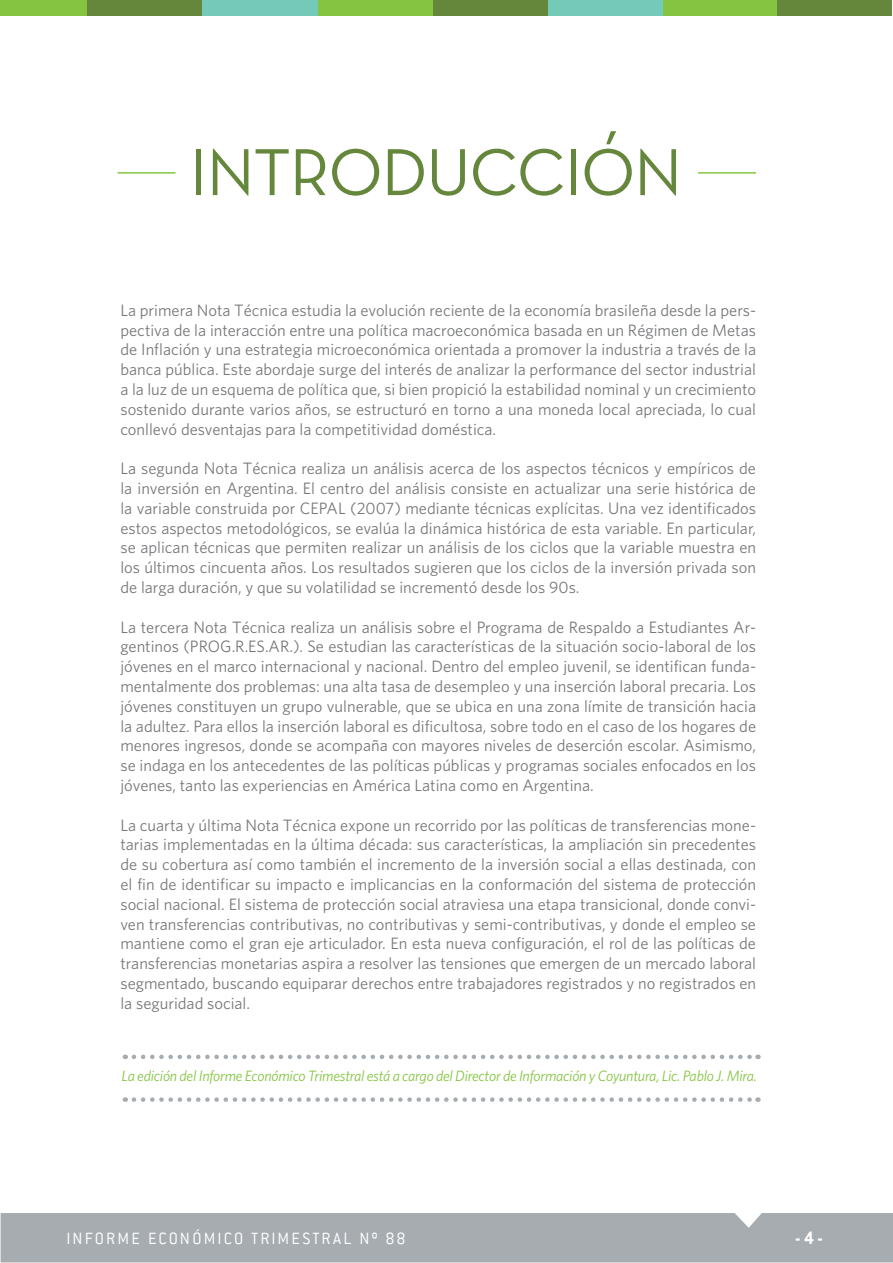
<style>
.page{position:relative;width:893px;height:1263px;background:#fff}
.page>*{position:absolute;margin:0;border:0;box-sizing:border-box;transform-origin:0 0}
.t1{font:67.5px "Neutra Text";letter-spacing:-.02em;color:#65873b}
.t2{font:700 19.5px "Conduit ITC";color:#fff}
.t3{font:300 18px "Conduit ITC";letter-spacing:.115em;color:#fff}
.t4{font:16.5px/19.8px "Whitney";color:#77787b;text-align:justify}
.t5{font:italic 15px "Whitney";letter-spacing:-.015em;color:#85c441}
</style>
<div class="page">
<div style="left:1px;top:1213px;width:892px;height:49px;background:#a7acb0"></div>
<div style="left:777px;top:1px;width:115px;height:15px;background:#65873b"></div>
<div style="left:662px;top:1px;width:115px;height:15px;background:#85c441"></div>
<div style="left:548px;top:1px;width:114px;height:15px;background:#75c9b8"></div>
<div style="left:433px;top:1px;width:115px;height:15px;background:#65873b"></div>
<div style="left:318px;top:1px;width:115px;height:15px;background:#85c441"></div>
<div style="left:87px;top:1px;width:115px;height:15px;background:#65873b"></div>
<div style="left:0;top:1px;width:87px;height:15px;background:#85c441"></div>
<div style="left:202px;top:1px;width:116px;height:15px;background:#75c9b8"></div>
<svg style="left:134px;top:1054px;width:624px;height:5px"></svg>
<svg style="left:134px;top:1097px;width:624px;height:5px"></svg>
<hr style="left:118px;top:172px;width:58px;height:2px;background:#85c441">
<hr style="left:698px;top:172px;width:58px;height:2px;background:#85c441">
<h1 class="t1" style="left:190px;top:131px;width:494px">INTRODUCCIÓN</h1>
<p class="t4" style="left:120px;top:300px;width:637px">La primera Nota Técnica estudia la evolución reciente de la economía brasileña desde la pers&shy;pectiva de la interacción entre una política macroeconómica basada en un Régimen de Metas de Inflación y una estrategia microeconómica orientada a promover la industria a través de la banca pública. Este abordaje surge del interés de analizar la performance del sector industrial a la luz de un esquema de política que, si bien propició la estabilidad nominal y un crecimiento sostenido durante varios años, se estructuró en torno a una moneda local apreciada, lo cual conllevó desventajas para la competitividad doméstica.</p>
<p class="t4" style="left:120px;top:458px;width:637px">La segunda Nota Técnica realiza un análisis acerca de los aspectos técnicos y empíricos de la inversión en Argentina. El centro del análisis consiste en actualizar una serie histórica de la variable construida por CEPAL (2007) mediante técnicas explícitas. Una vez identificados estos aspectos metodológicos, se evalúa la dinámica histórica de esta variable. En particular, se aplican técnicas que permiten realizar un análisis de los ciclos que la variable muestra en los últimos cincuenta años. Los resultados sugieren que los ciclos de la inversión privada son de larga duración, y que su volatilidad se incrementó desde los 90s.</p>
<p class="t4" style="left:120px;top:616px;width:637px">La tercera Nota Técnica realiza un análisis sobre el Programa de Respaldo a Estudiantes Ar&shy;gentinos (PROG.R.ES.AR.). Se estudian las características de la situación socio-laboral de los jóvenes en el marco internacional y nacional. Dentro del empleo juvenil, se identifican funda&shy;mentalmente dos problemas: una alta tasa de desempleo y una inserción laboral precaria. Los jóvenes constituyen un grupo vulnerable, que se ubica en una zona límite de transición hacia la adultez. Para ellos la inserción laboral es dificultosa, sobre todo en el caso de los hogares de menores ingresos, donde se acompaña con mayores niveles de deserción escolar. Asimismo, se indaga en los antecedentes de las políticas públicas y programas sociales enfocados en los jóvenes, tanto las experiencias en América Latina como en Argentina.</p>
<p class="t4" style="left:120px;top:814px;width:637px">La cuarta y última Nota Técnica expone un recorrido por las políticas de transferencias mone&shy;tarias implementadas en la última década: sus características, la ampliación sin precedentes de su cobertura así como también el incremento de la inversión social a ellas destinada, con el fin de identificar su impacto e implicancias en la conformación del sistema de protección social nacional. El sistema de protección social atraviesa una etapa transicional, donde convi&shy;ven transferencias contributivas, no contributivas y semi-contributivas, y donde el empleo se mantiene como el gran eje articulador. En esta nueva configuración, el rol de las políticas de transferencias monetarias aspira a resolver las tensiones que emergen de un mercado laboral segmentado, buscando equiparar derechos entre trabajadores registrados y no registrados en la seguridad social.</p>
<p class="t5" style="left:122px;top:1067px;width:637px">La edición del Informe Económico Trimestral está a cargo del Director de Información y Coyuntura, Lic. Pablo J. Mira.</p>
<p class="t3" style="left:66px;top:1228px;width:341px">INFORME ECONÓMICO TRIMESTRAL Nº 88</p>
<p class="t2" style="left:795px;top:1227px;width:29px">- 4 -</p>
</div>
